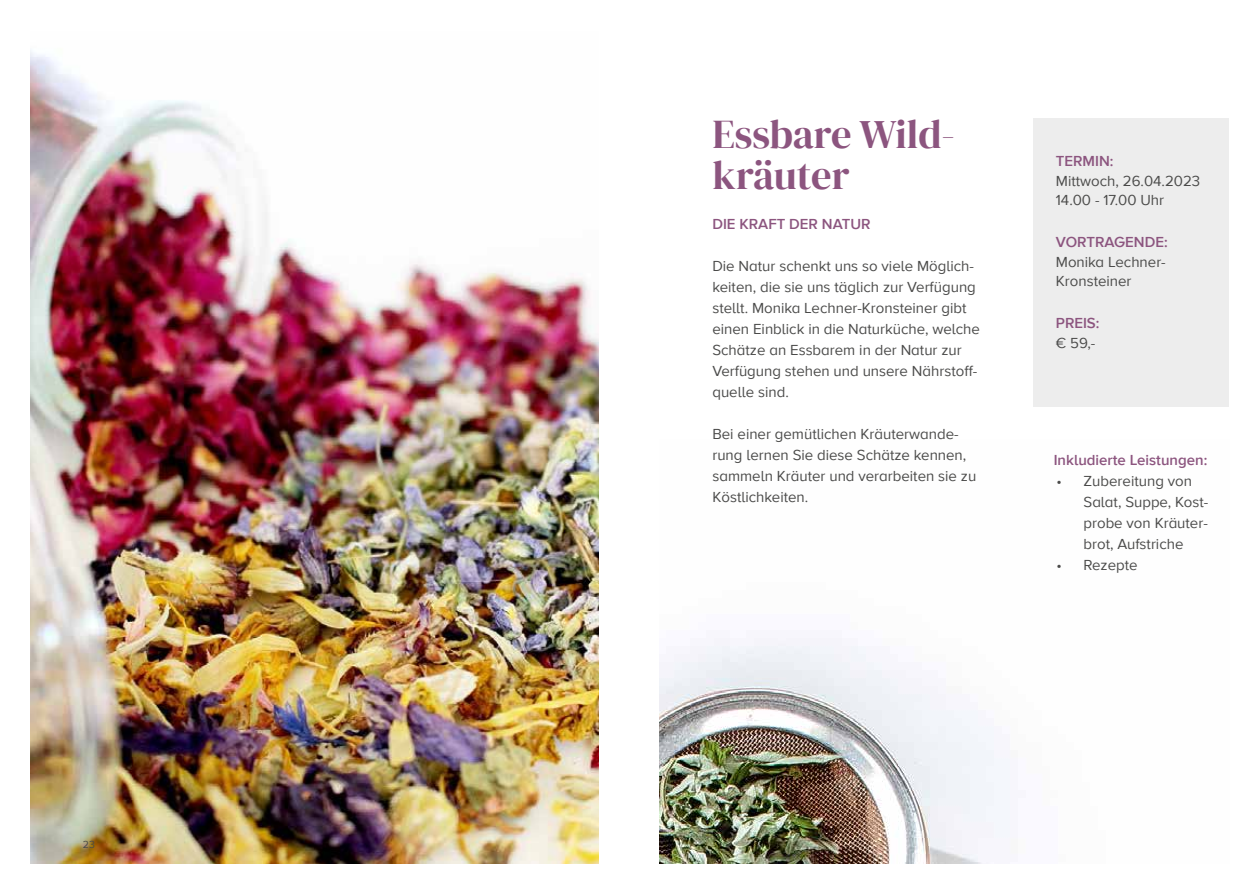
<style>
.page{position:relative;width:1259px;height:893px;background:#fff}
.page>*{position:absolute;margin:0;border:0;box-sizing:border-box;transform-origin:0 0}
.t1{font:40.5px/40.5px "DM Serif Display";color:#8c557f}
.t2{font:15px/21px "Proxima Nova A";color:#4a4a49}
.t3{font:600 15px "Proxima Nova A";color:#8c557f}
.t4{font:10.5px "Proxima Nova A";color:#4a4a49}
</style>
<div class="page">
<img style="left:31px;top:51px;width:568px;height:812px">
<div style="left:1033px;top:118px;width:196px;height:288px;background:#ededed"></div>
<img style="left:659px;top:638px;width:351px;height:225px">
<p class="t4" style="left:83px;top:837px;width:14px">23</p>
<h1 class="t1" style="left:712px;top:115px;width:244px">Essbare Wild&shy;kräuter</h1>
<p class="t3" style="left:712px;top:213px;width:160px">DIE KRAFT DER NATUR</p>
<p class="t2" style="left:712px;top:255px;width:269px">Die Natur schenkt uns so viele Möglich&shy;keiten, die sie uns täglich zur Verfügung stellt. Monika Lechner-Kronsteiner gibt einen Einblick in die Naturküche, welche Schätze an Essbarem in der Natur zur Verfügung stehen und unsere Nährstoff&shy;quelle sind.</p>
<p class="t2" style="left:712px;top:423px;width:265px">Bei einer gemütlichen Kräuterwande&shy;rung lernen Sie diese Schätze kennen, sammeln Kräuter und verarbeiten sie zu Köstlichkeiten.</p>
<p class="t3" style="left:1056px;top:150px;width:59px">TERMIN:</p>
<p class="t2" style="left:1056px;top:170px;width:146px;line-height:19.5px">Mittwoch, 26.04.2023<br>14.00 - 17.00 Uhr</p>
<p class="t3" style="left:1056px;top:231px;width:113px">VORTRAGENDE:</p>
<p class="t2" style="left:1056px;top:251px;width:111px;line-height:19.5px">Monika Lechner-<br>Kronsteiner</p>
<p class="t3" style="left:1056px;top:312px;width:45px">PREIS:</p>
<p class="t2" style="left:1056px;top:332px;width:41px">€ 59,-</p>
<p class="t3" style="left:1053px;top:449px;width:155px">Inkludierte Leistungen:</p>
<p class="t2" style="left:1083px;top:470px;width:126px;text-indent:-27px">• Zubereitung von<br>Salat, Suppe, Kost&shy;probe von Kräuter&shy;brot, Aufstriche</p>
<p class="t2" style="left:1056px;top:554px;width:83px">• Rezepte</p>
</div>
